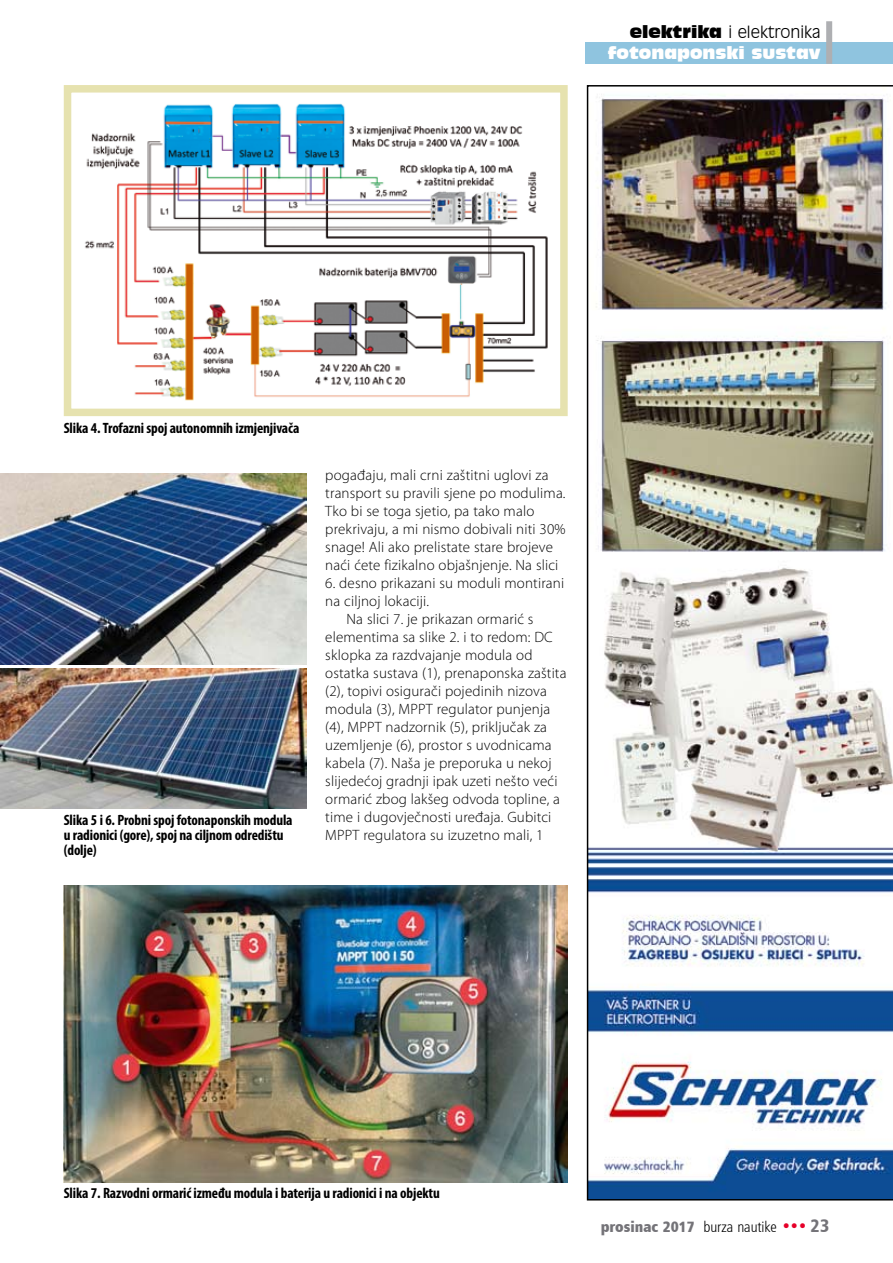
<style>
.page{position:relative;width:893px;height:1263px;background:#fff}
.page>*{position:absolute;margin:0;border:0;box-sizing:border-box;transform-origin:0 0}
.t1{font:300 16.5px "Incised 901 L2";color:#000}
.t2{font:16.5px "Incised 901 BT Compact";color:#fff}
.t3{font:300 15px/18px "Myriad Pro";letter-spacing:.01em;color:#000}
.t4{font:700 condensed 15px/15px "Myriad Pro";letter-spacing:-.01em;color:#000}
.t5{font:15px "Humanist 777 L2 Extra Black Cond B";color:#747378}
.s1{font-family:"Incised 901 BT Compact";font-weight:400}
.s2{font-family:"Humanist 777 L2 Light Condensed B";color:#000}
.s3{font-family:"Humanist 777 L2 Black Condensed B";font-size:16.5px;color:#e60029}
.s4{font-family:"Humanist 777 L2 Black Condensed B";font-size:18px}
</style>
<div class="page">
<img style="left:587px;top:85px;width:306px;height:1115px">
<div style="left:586px;top:43px;width:307px;height:21px;background:#8fc4df"></div>
<div style="left:826px;top:21px;width:6px;height:43px;background:#aeafb2"></div>
<img style="left:85px;top:103px;width:463px;height:298px">
<div style="left:64px;top:85px;width:504px;height:331px;border:8px solid #e6e2af"></div>
<img style="left:0;top:473px;width:306px;height:191px">
<img style="left:0;top:668px;width:306px;height:141px">
<img style="left:64px;top:886px;width:504px;height:296px">
<p class="t1" style="left:630px;top:22px;width:192px"><span class="s1">elektrika</span> i elektronika</p>
<p class="t2" style="left:608px;top:43px;width:214px">fotonaponski sustav</p>
<p class="t4" style="left:64px;top:420px;width:237px">Slika 4. Trofazni spoj autonomnih izmjenjivača</p>
<p class="t4" style="left:64px;top:812px;width:230px">Slika 5 i 6. Probni spoj fotonaponskih modula u radionici (gore), spoj na ciljnom odredištu (dolje)</p>
<p class="t3" style="left:325px;top:466px;width:242px">pogađaju, mali crni zaštitni uglovi za transport su pravili sjene po modulima.<br>Tko bi se toga sjetio, pa tako malo prekrivaju, a mi nismo dobivali niti 30% snage! Ali ako prelistate stare brojeve naći ćete fizikalno objašnjenje. Na slici</p>
<p class="t3" style="left:325px;top:574px;width:240px">6. desno prikazani su moduli montirani</p>
<p class="t3" style="left:325px;top:592px;width:105px">na ciljnoj lokaciji.</p>
<p class="t3" style="left:347px;top:610px;width:188px">Na slici 7. je prikazan ormarić s</p>
<p class="t3" style="left:325px;top:628px;width:229px">elementima sa slike 2. i to redom: DC</p>
<p class="t3" style="left:325px;top:646px;width:209px">sklopka za razdvajanje modula od</p>
<p class="t3" style="left:325px;top:664px;width:243px">ostatka sustava (1), prenaponska zaštita</p>
<p class="t3" style="left:325px;top:682px;width:223px">(2), topivi osigurači pojedinih nizova</p>
<p class="t3" style="left:325px;top:700px;width:226px">modula (3), MPPT regulator punjenja</p>
<p class="t3" style="left:325px;top:718px;width:223px">(4), MPPT nadzornik (5), priključak za</p>
<p class="t3" style="left:325px;top:736px;width:228px">uzemljenje (6), prostor s uvodnicama</p>
<p class="t3" style="left:325px;top:754px;width:228px">kabela (7). Naša je preporuka u nekoj</p>
<p class="t3" style="left:325px;top:772px;width:234px">slijedećoj gradnji ipak uzeti nešto veći</p>
<p class="t3" style="left:325px;top:790px;width:236px">ormarić zbog lakšeg odvoda topline, a</p>
<p class="t3" style="left:325px;top:808px;width:228px">time i dugovječnosti uređaja. Gubitci</p>
<p class="t3" style="left:325px;top:826px;width:220px">MPPT regulatora su izuzetno mali, 1</p>
<p class="t4" style="left:64px;top:1185px;width:378px">Slika 7. Razvodni ormarić između modula i baterija u radionici i na objektu</p>
<p class="t5" style="left:601px;top:1217px;width:230px">prosinac 2017 <span class="s2">burza nautike</span> <span class="s3">•••</span> <span class="s4">23</span></p>
</div>
